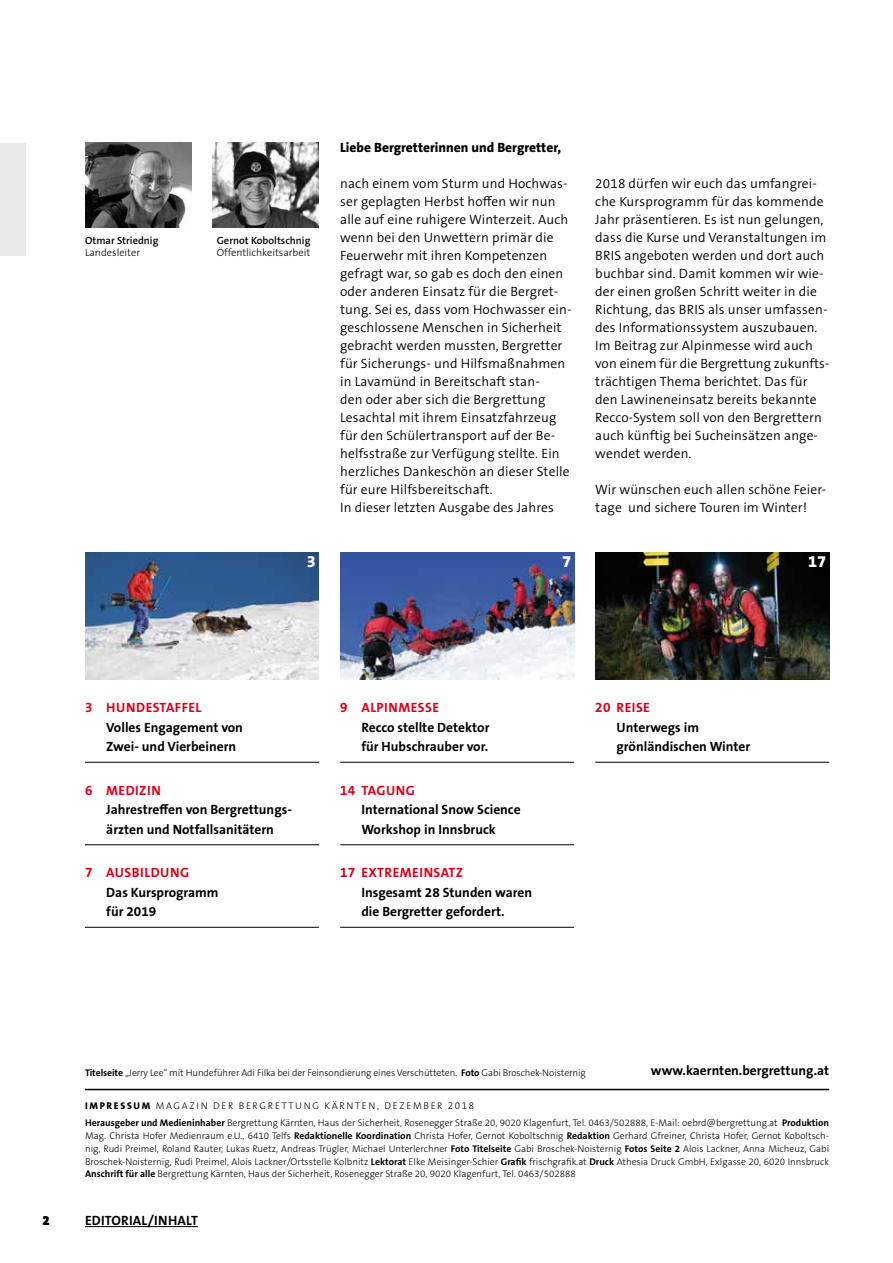
<style>
.page{position:relative;width:893px;height:1263px;background:#fff}
.page>*{position:absolute;margin:0;border:0;box-sizing:border-box;transform-origin:0 0}
.t1{font:800 16.5px "The Sans B W8";color:#fff}
.t2{font:300 13.5px/18px "The Sans B W4";letter-spacing:.01em;color:#000}
.t3{font:700 13.5px/19.5px "The Sans B W7";color:#000}
.t4{font:700 13.5px "The Sans B W7";letter-spacing:.035em;color:#da001a}
.t5{font:800 13.5px "The Sans B W8";color:#000}
.t6{font:900 13.5px "The Serif B W9";color:#000}
.t7{font:300 10.5px "The Sans B W3";color:#000}
.t8{font:600 10.5px "The Sans B W6";color:#000}
.t9{font:300 9.75px/12.8px "The Sans B W3";color:#000}
.s1{font-family:"The Sans B W7";font-weight:700}
.s2{font-family:"The Sans B W8";font-weight:800}
</style>
<div class="page">
<hr style="left:85px;top:1226px;width:113px;height:1px;background:#000">
<img style="left:213px;top:143px;width:106px;height:85px">
<img style="left:85px;top:143px;width:106px;height:85px">
<div style="left:0;top:143px;width:26px;height:113px;background:#e9e9ea"></div>
<hr style="left:85px;top:1089px;width:744px;height:1px;background:#000">
<hr style="left:85px;top:762px;width:234px;height:1px;background:#000">
<hr style="left:85px;top:844px;width:234px;height:1px;background:#000">
<hr style="left:85px;top:927px;width:234px;height:1px;background:#000">
<hr style="left:340px;top:762px;width:234px;height:1px;background:#000">
<hr style="left:340px;top:844px;width:234px;height:1px;background:#000">
<hr style="left:340px;top:927px;width:234px;height:1px;background:#000">
<hr style="left:595px;top:762px;width:234px;height:1px;background:#000">
<img style="left:85px;top:552px;width:234px;height:128px">
<img style="left:340px;top:552px;width:234px;height:128px">
<img style="left:595px;top:552px;width:234px;height:128px">
<p class="t8" style="left:85px;top:233px;width:75px">Otmar Striednig</p>
<p class="t7" style="left:85px;top:245px;width:57px">Landesleiter</p>
<p class="t8" style="left:217px;top:233px;width:95px">Gernot Koboltschnig</p>
<p class="t7" style="left:217px;top:245px;width:95px">Öffentlichkeitsarbeit</p>
<p class="t5" style="left:340px;top:139px;width:223px">Liebe Bergretterinnen und Bergretter,</p>
<p class="t2" style="left:340px;top:174px;width:233px">nach einem vom Sturm und Hochwas&shy;ser geplagten Herbst hoffen wir nun alle auf eine ruhigere Winterzeit. Auch wenn bei den Unwettern primär die Feuerwehr mit ihren Kompetenzen gefragt war, so gab es doch den einen oder anderen Einsatz für die Bergret&shy;tung. Sei es, dass vom Hochwasser ein&shy;geschlossene Menschen in Sicherheit gebracht werden mussten, Bergretter für Sicherungs- und Hilfsmaßnahmen in Lavamünd in Bereitschaft stan-<br>den oder aber sich die Bergrettung Lesachtal mit ihrem Einsatzfahrzeug für den Schülertransport auf der Be&shy;helfsstraße zur Verfügung stellte. Ein herzliches Dankeschön an dieser Stelle für eure Hilfsbereitschaft.<br>In dieser letzten Ausgabe des Jahres</p>
<p class="t2" style="left:595px;top:174px;width:235px">2018 dürfen wir euch das umfangrei&shy;che Kursprogramm für das kommende Jahr präsentieren. Es ist nun gelungen, dass die Kurse und Veranstaltungen im BRIS angeboten werden und dort auch buchbar sind. Damit kommen wir wie&shy;der einen großen Schritt weiter in die Richtung, das BRIS als unser umfassen&shy;des Informationssystem auszubauen.<br>Im Beitrag zur Alpinmesse wird auch von einem für die Bergrettung zukunfts&shy;trächtigen Thema berichtet. Das für den Lawineneinsatz bereits bekannte Recco-System soll von den Bergrettern auch künftig bei Sucheinsätzen ange&shy;wendet werden.</p>
<p class="t2" style="left:595px;top:480px;width:232px">Wir wünschen euch allen schöne Feier&shy;tage und sichere Touren im Winter!</p>
<p class="t1" style="left:307px;top:550px;width:11px">3</p>
<p class="t1" style="left:562px;top:550px;width:11px">7</p>
<p class="t1" style="left:808px;top:550px;width:20px">17</p>
<p class="t4" style="left:85px;top:699px;width:118px">3 HUNDESTAFFEL</p>
<p class="t3" style="left:106px;top:718px;width:138px">Volles Engagement von<br>Zwei- und Vierbeinern</p>
<p class="t4" style="left:85px;top:782px;width:77px">6 MEDIZIN</p>
<p class="t3" style="left:106px;top:800px;width:187px">Jahrestreffen von Bergrettungs&shy;ärzten und Notfallsanitätern</p>
<p class="t4" style="left:85px;top:864px;width:106px">7 AUSBILDUNG</p>
<p class="t3" style="left:106px;top:883px;width:114px">Das Kursprogramm für 2019</p>
<p class="t4" style="left:340px;top:699px;width:100px">9 ALPINMESSE</p>
<p class="t3" style="left:361px;top:718px;width:130px">Recco stellte Detektor für Hubschrauber vor.</p>
<p class="t4" style="left:340px;top:782px;width:76px">14 TAGUNG</p>
<p class="t3" style="left:361px;top:800px;width:161px">International Snow Science<br>Workshop in Innsbruck</p>
<p class="t4" style="left:340px;top:864px;width:124px">17 EXTREMEINSATZ</p>
<p class="t3" style="left:361px;top:883px;width:172px">Insgesamt 28 Stunden waren die Bergretter gefordert.</p>
<p class="t4" style="left:595px;top:699px;width:56px">20 REISE</p>
<p class="t3" style="left:617px;top:718px;width:135px">Unterwegs im grönländischen Winter</p>
<p class="t9" style="left:85px;top:1066px;width:502px"><span class="s1">Titelseite</span> „Jerry Lee“ mit Hundeführer Adi Filka bei der Feinsondierung eines Verschütteten. <span class="s1">Foto</span> Gabi Broschek-Noisternig</p>
<p class="t3" style="left:651px;top:1061px;width:180px">www.kaernten.bergrettung.at</p>
<p class="t9" style="left:85px;top:1098px;width:746px;line-height:17px"><span class="s2">IMPRESSUM</span> MAGAZIN DER BERGRETTUNG KÄRNTEN, DEZEMBER 2018<br><span class="s1">Herausgeber und Medieninhaber</span> Bergrettung Kärnten, Haus der Sicherheit, Rosenegger Straße 20, 9020 Klagenfurt, Tel. 0463/502888, E-Mail: oebrd@bergrettung.at <span class="s1">Produktion</span></p>
<p class="t9" style="left:85px;top:1129px;width:746px;text-align:justify">Mag. Christa Hofer Medienraum e.U., 6410 Telfs <span class="s1">Redaktionelle Koordination</span> Christa Hofer, Gernot Koboltschnig <span class="s1">Redaktion</span> Gerhard Gfreiner, Christa Hofer, Gernot Koboltsch&shy;nig, Rudi Preimel, Roland Rauter, Lukas Ruetz, Andreas Trügler, Michael Unterlerchner <span class="s1">Foto Titelseite</span> Gabi Broschek-Noisternig <span class="s1">Fotos Seite 2</span> Alois Lackner, Anna Micheuz, Gabi Broschek-Noisternig, Rudi Preimel, Alois Lackner/Ortsstelle Kolbnitz <span class="s1">Lektorat</span> Elke Meisinger-Schier <span class="s1">Grafik</span> frischgrafik.at <span class="s1">Druck</span> Athesia Druck GmbH, Exlgasse 20, 6020 Innsbruck <span class="s1">Anschrift für alle</span> Bergrettung Kärnten, Haus der Sicherheit, Rosenegger Straße 20, 9020 Klagenfurt, Tel. 0463/502888</p>
<p class="t6" style="left:43px;top:1211px;width:9px">2</p>
<p class="t3" style="left:85px;top:1210px;width:114px">EDITORIAL/INHALT</p>
</div>
